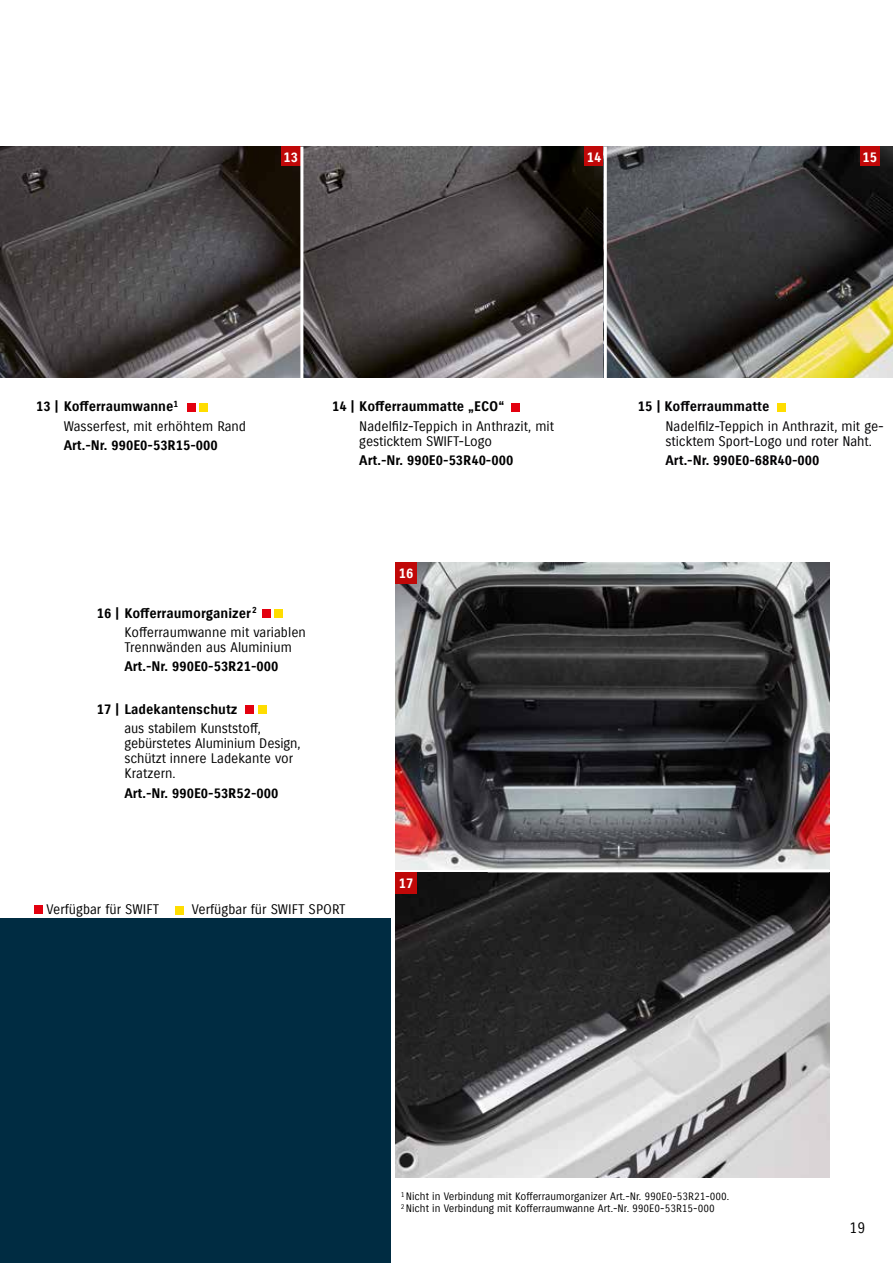
<style>
.page{position:relative;width:893px;height:1263px;background:#fff}
.page>*{position:absolute;margin:0;border:0;box-sizing:border-box;transform-origin:0 0}
.t1{font:15px "Suzuki PRO Regular";color:#000}
.t2{font:13.5px/15px "Suzuki PRO Regular";color:#000}
.t3{font:13.5px "Suzuki PRO Bold";color:#000}
.t4{font:13.5px/15px "Suzuki PRO Regular";letter-spacing:-.01em;color:#020103}
.t5{font:13.5px "Suzuki PRO Bold";color:#020103}
.t6{font:13.5px "Suzuki PRO Bold";color:#fff}
.t7{font:10.5px/12px "Suzuki PRO Regular";color:#000}
</style>
<div class="page">
<img style="left:0;top:147px;width:893px;height:230px">
<div style="left:281px;top:147px;width:19px;height:19px;background:#c00808"></div>
<div style="left:584px;top:147px;width:20px;height:19px;background:#c00808"></div>
<div style="left:860px;top:147px;width:20px;height:19px;background:#c00808"></div>
<hr style="left:300px;top:147px;width:3px;height:235px;background:#fff">
<div style="left:187px;top:403px;width:9px;height:8px;background:#e3000f"></div>
<div style="left:200px;top:403px;width:8px;height:8px;background:#fd0"></div>
<div style="left:511px;top:403px;width:8px;height:8px;background:#e3000f"></div>
<div style="left:777px;top:403px;width:9px;height:8px;background:#fd0"></div>
<hr style="left:604px;top:147px;width:3px;height:232px;background:#fff">
<img style="left:395px;top:562px;width:434px;height:307px">
<img style="left:395px;top:872px;width:434px;height:305px">
<div style="left:395px;top:562px;width:22px;height:21px;background:#c00808"></div>
<div style="left:395px;top:872px;width:22px;height:22px;background:#c00808"></div>
<div style="left:262px;top:609px;width:9px;height:9px;background:#e3000f"></div>
<div style="left:274px;top:609px;width:9px;height:9px;background:#fd0"></div>
<div style="left:245px;top:706px;width:9px;height:8px;background:#e3000f"></div>
<div style="left:258px;top:706px;width:8px;height:8px;background:#fd0"></div>
<div style="left:0;top:918px;width:391px;height:345px;background:#002c42"></div>
<div style="left:34px;top:905px;width:9px;height:8px;background:#e3000f"></div>
<div style="left:175px;top:906px;width:9px;height:8px;background:#fd0"></div>
<p class="t6" style="left:283px;top:149px;width:16px">13</p>
<p class="t6" style="left:587px;top:149px;width:16px">14</p>
<p class="t6" style="left:863px;top:149px;width:16px">15</p>
<p class="t3" style="left:36px;top:398px;width:144px">13 | Kofferraumwanne<sup>1</sup></p>
<p class="t2" style="left:64px;top:419px;width:184px">Wasserfest, mit erhöhtem Rand</p>
<p class="t3" style="left:64px;top:437px;width:155px">Art.-Nr. 990E0-53R15-000</p>
<p class="t3" style="left:332px;top:398px;width:174px">14 | Kofferraummatte „ECO“</p>
<p class="t2" style="left:359px;top:419px;width:196px">Nadelfilz-Teppich in Anthrazit, mit gesticktem SWIFT-Logo</p>
<p class="t3" style="left:359px;top:452px;width:155px">Art.-Nr. 990E0-53R40-000</p>
<p class="t6" style="left:399px;top:565px;width:16px">16</p>
<p class="t5" style="left:638px;top:398px;width:133px">15 | Kofferraummatte</p>
<p class="t4" style="left:665px;top:419px;width:220px">Nadelfilz-Teppich in Anthrazit, mit ge&shy;sticktem Sport-Logo und roter Naht.</p>
<p class="t5" style="left:665px;top:452px;width:155px">Art.-Nr. 990E0-68R40-000</p>
<p class="t3" style="left:97px;top:605px;width:162px">16 | Kofferraumorganizer<sup>2</sup></p>
<p class="t2" style="left:124px;top:625px;width:183px">Kofferraumwanne mit variablen<br>Trennwänden aus Aluminium</p>
<p class="t3" style="left:124px;top:658px;width:155px">Art.-Nr. 990E0-53R21-000</p>
<p class="t3" style="left:97px;top:701px;width:142px">17 | Ladekantenschutz</p>
<p class="t2" style="left:124px;top:721px;width:178px">aus stabilem Kunststoff, gebürstetes Aluminium Design, schützt innere Ladekante vor<br>Kratzern.</p>
<p class="t3" style="left:124px;top:785px;width:155px">Art.-Nr. 990E0-53R52-000</p>
<p class="t2" style="left:47px;top:902px;width:114px">Verfügbar für SWIFT</p>
<p class="t2" style="left:192px;top:902px;width:155px">Verfügbar für SWIFT SPORT</p>
<p class="t6" style="left:399px;top:875px;width:16px">17</p>
<p class="t7" style="left:401px;top:1191px;width:330px"><sup>1</sup> Nicht in Verbindung mit Kofferraumorganizer Art.-Nr. 990E0-53R21-000.<br><sup>2</sup> Nicht in Verbindung mit Kofferraumwanne Art.-Nr. 990E0-53R15-000</p>
<p class="t1" style="left:849px;top:1219px;width:18px">19</p>
</div>
